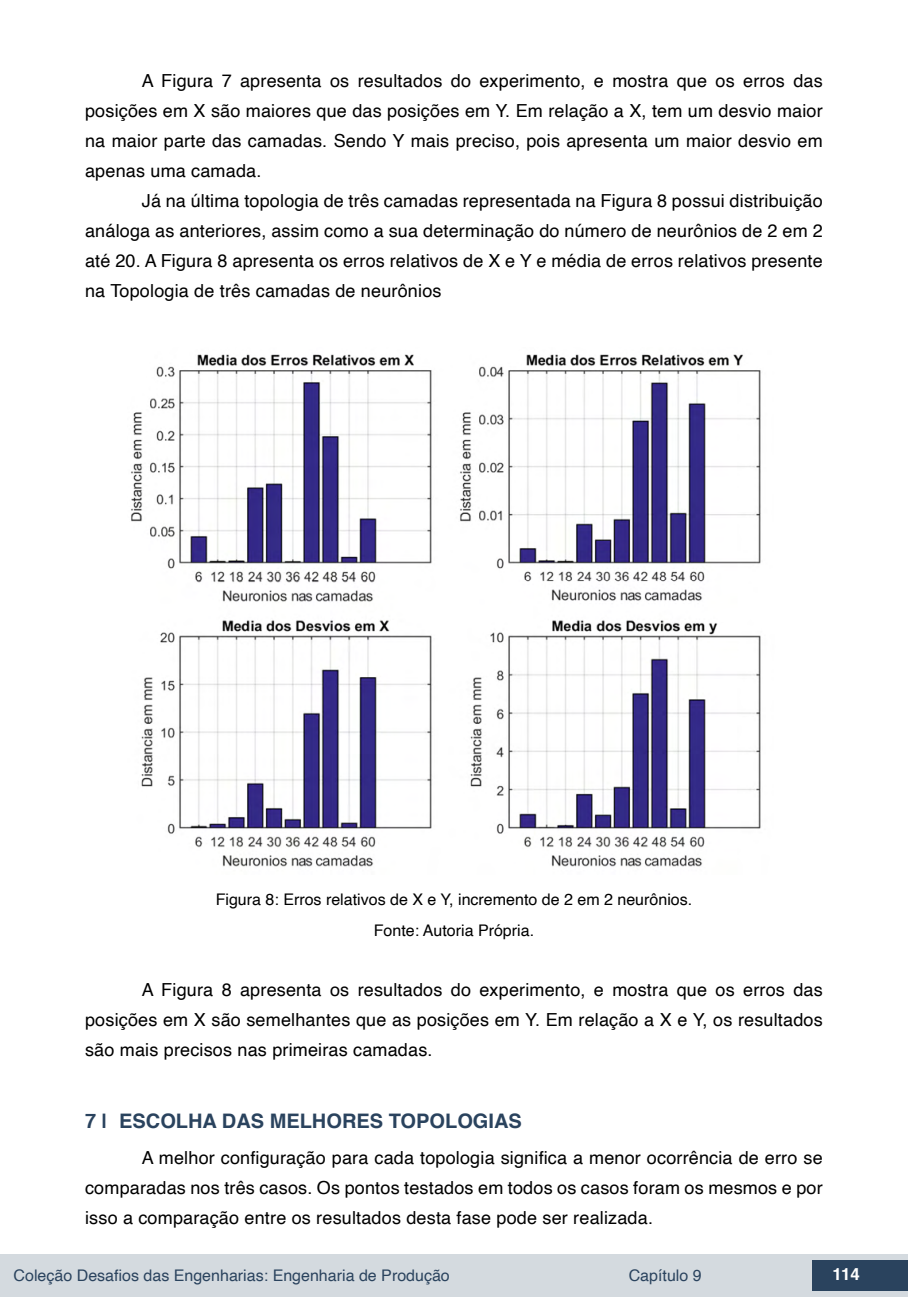
<style>
.page{position:relative;width:908px;height:1304px;background:#fff}
.page>*{position:absolute;margin:0;border:0;box-sizing:border-box;transform-origin:0 0}
.t1{font:700 20px "Helvetica";color:#2a435e}
.t2{font:18px/30px "Helvetica";letter-spacing:.01em;color:#000;text-align:justify}
.t3{font:700 16.8px "Helvetica";color:#fff}
.t4{font:16px/30.6px "Helvetica";color:#000;text-align:center}
.t5{font:16px "Helvetica";color:#2a435e}
</style>
<div class="page">
<div style="left:0;top:1254px;width:906px;height:43px;background:#d4dadf"></div>
<div style="left:812px;top:1261px;width:95px;height:30px;background:#2a435e"></div>
<img style="left:131px;top:354px;width:630px;height:513px">
<p class="t2" style="left:85px;top:66px;width:738px;text-indent:57px">A Figura 7 apresenta os resultados do experimento, e mostra que os erros das posições em X são maiores que das posições em Y. Em relação a X, tem um desvio maior na maior parte das camadas. Sendo Y mais preciso, pois apresenta um maior desvio em apenas uma camada.</p>
<p class="t2" style="left:85px;top:186px;width:738px;text-indent:57px">Já na última topologia de três camadas representada na Figura 8 possui distribuição análoga as anteriores, assim como a sua determinação do número de neurônios de 2 em 2 até 20. A Figura 8 apresenta os erros relativos de X e Y e média de erros relativos presente na Topologia de três camadas de neurônios</p>
<p class="t4" style="left:215px;top:885px;width:478px">Figura 8: Erros relativos de X e Y, incremento de 2 em 2 neurônios.<br>Fonte: Autoria Própria.</p>
<p class="t2" style="left:85px;top:975px;width:738px;text-indent:57px">A Figura 8 apresenta os resultados do experimento, e mostra que os erros das posições em X são semelhantes que as posições em Y. Em relação a X e Y, os resultados são mais precisos nas primeiras camadas.</p>
<p class="t1" style="left:85px;top:1105px;width:438px">7 | ESCOLHA DAS MELHORES TOPOLOGIAS</p>
<p class="t2" style="left:85px;top:1143px;width:738px;text-indent:57px">A melhor configuração para cada topologia significa a menor ocorrência de erro se comparadas nos três casos. Os pontos testados em todos os casos foram os mesmos e por isso a comparação entre os resultados desta fase pode ser realizada.</p>
<p class="t5" style="left:14px;top:1263px;width:437px">Coleção Desafios das Engenharias: Engenharia de Produção</p>
<p class="t5" style="left:628px;top:1263px;width:74px">Capítulo 9</p>
<p class="t3" style="left:832px;top:1261px;width:29px">114</p>
</div>
